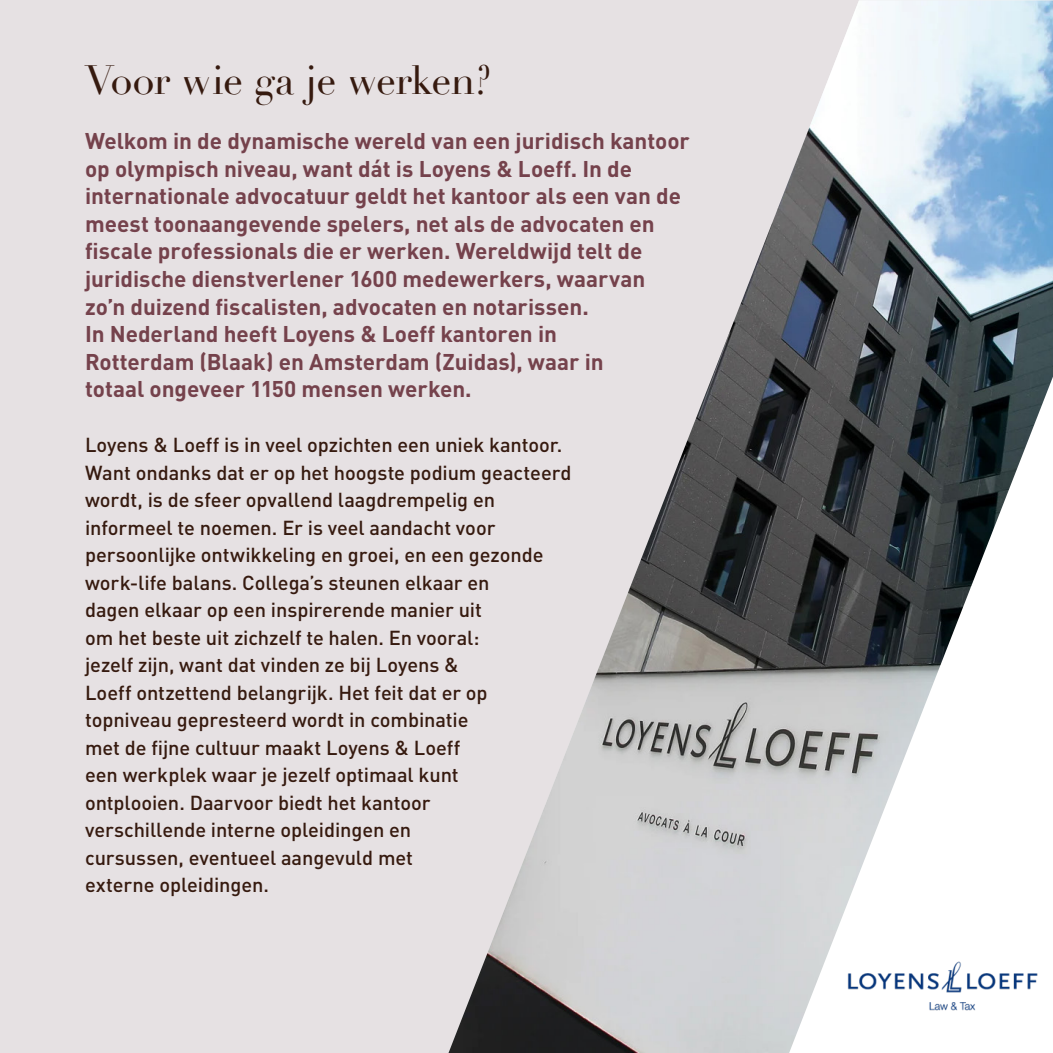
<style>
.page{position:relative;width:1053px;height:1053px;background:#fff}
.page>*{position:absolute;margin:0;border:0;box-sizing:border-box;transform-origin:0 0}
.t1{font:40px "Didot";letter-spacing:-.02em;color:#361a0f}
.t2{font:700 22.5px/27.5px "DIN Pro";letter-spacing:-.005em;color:#75424c}
.t3{font:500 20px/27.5px "DIN Pro";letter-spacing:-.005em;color:#361a0f}
</style>
<div class="page">
<div style="left:0;top:0;width:882px;height:1052px;background:#e6e1e3"></div>
<img style="left:449px;top:0;width:603px;height:1052px">
<svg style="left:789px;top:376px;width:263px;height:676px"></svg>
<img style="left:845px;top:944px;width:193px;height:80px">
<p class="t1" style="left:85px;top:56px;width:408px">Voor wie ga je werken?</p>
<p class="t2" style="left:85px;top:127px;width:606px">Welkom in de dynamische wereld van een juridisch kantoor op olympisch niveau, want dát is Loyens &amp; Loeff. In de internationale advocatuur geldt het kantoor als een van de meest toonaangevende spelers, net als de advocaten en fiscale professionals die er werken. Wereldwijd telt de juridische dienstverlener 1600 medewerkers, waarvan zo’n duizend fiscalisten, advocaten en notarissen.<br>In Nederland heeft Loyens &amp; Loeff kantoren in<br>Rotterdam (Blaak) en Amsterdam (Zuidas), waar in<br>totaal ongeveer 1150 mensen werken.</p>
<p class="t3" style="left:85px;top:430px;width:488px">Loyens &amp; Loeff is in veel opzichten een uniek kantoor.<br>Want ondanks dat er op het hoogste podium geacteerd wordt, is de sfeer opvallend laagdrempelig en informeel te noemen. Er is veel aandacht voor persoonlijke ontwikkeling en groei, en een gezonde work-life balans. Collega’s steunen elkaar en<br>dagen elkaar op een inspirerende manier uit<br>om het beste uit zichzelf te halen. En vooral:<br>jezelf zijn, want dat vinden ze bij Loyens &amp;<br>Loeff ontzettend belangrijk. Het feit dat er op topniveau gepresteerd wordt in combinatie<br>met de fijne cultuur maakt Loyens &amp; Loeff<br>een werkplek waar je jezelf optimaal kunt<br>ontplooien. Daarvoor biedt het kantoor<br>verschillende interne opleidingen en<br>cursussen, eventueel aangevuld met<br>externe opleidingen.</p>
</div>
